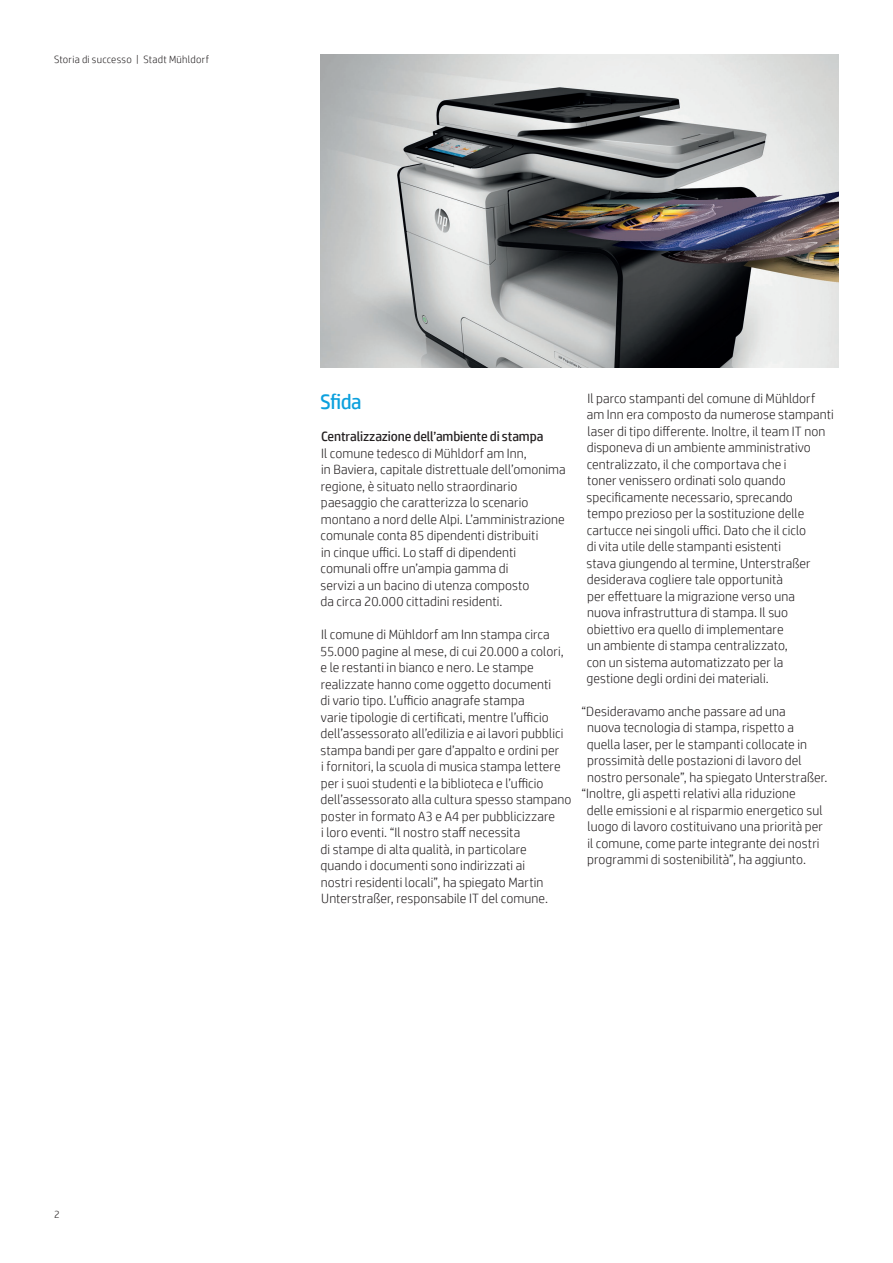
<style>
.page{position:relative;width:893px;height:1263px;background:#fff}
.page>*{position:absolute;margin:0;border:0;box-sizing:border-box;transform-origin:0 0}
.Subhead_14_16_bold_b{font:21px "HP Simplified";color:#0ca0dd}
.Body{font:300 13.5px/16.5px "HP Simplified";letter-spacing:.005em;color:#231f20}
.Body_header_bold{font:13.5px "HP Simplified";letter-spacing:-.01em;color:#231f20}
.Title_descriptor{font:300 10.5px "HP Simplified";letter-spacing:.025em;color:#231f20}
.Page_number_left{font:300 10.5px "HP Simplified";color:#231f20}
</style>
<div class="page">
<img style="left:320px;top:54px;width:519px;height:314px">
<p class="Title_descriptor" style="left:54px;top:53px;width:157px">Storia di successo | Stadt Mühldorf</p>
<p class="Page_number_left" style="left:54px;top:1208px;width:7px">2</p>
<p class="Subhead_14_16_bold_b" style="left:320px;top:389px;width:43px">Sfida</p>
<p class="Body_header_bold" style="left:321px;top:429px;width:224px">Centralizzazione dell’ambiente di stampa</p>
<p class="Body" style="left:320px;top:445px;width:247px">Il comune tedesco di Mühldorf am Inn,<br>in Baviera, capitale distrettuale dell’omonima regione, è situato nello straordinario paesaggio che caratterizza lo scenario montano a nord delle Alpi. L’amministrazione comunale conta 85 dipendenti distribuiti<br>in cinque uffici. Lo staff di dipendenti comunali offre un’ampia gamma di<br>servizi a un bacino di utenza composto<br>da circa 20.000 cittadini residenti.</p>
<p class="Body" style="left:320px;top:626px;width:253px">Il comune di Mühldorf am Inn stampa circa 55.000 pagine al mese, di cui 20.000 a colori, e le restanti in bianco e nero. Le stampe realizzate hanno come oggetto documenti<br>di vario tipo. L’ufficio anagrafe stampa<br>varie tipologie di certificati, mentre l’ufficio dell’assessorato all’edilizia e ai lavori pubblici stampa bandi per gare d’appalto e ordini per<br>i fornitori, la scuola di musica stampa lettere per i suoi studenti e la biblioteca e l’ufficio dell’assessorato alla cultura spesso stampano poster in formato A3 e A4 per pubblicizzare<br>i loro eventi. “Il nostro staff necessita<br>di stampe di alta qualità, in particolare<br>quando i documenti sono indirizzati ai<br>nostri residenti locali”, ha spiegato Martin Unterstraßer, responsabile IT del comune.</p>
<p class="Body" style="left:586px;top:389px;width:249px">Il parco stampanti del comune di Mühldorf am Inn era composto da numerose stampanti laser di tipo differente. Inoltre, il team IT non disponeva di un ambiente amministrativo centralizzato, il che comportava che i<br>toner venissero ordinati solo quando specificamente necessario, sprecando<br>tempo prezioso per la sostituzione delle cartucce nei singoli uffici. Dato che il ciclo<br>di vita utile delle stampanti esistenti<br>stava giungendo al termine, Unterstraßer desiderava cogliere tale opportunità<br>per effettuare la migrazione verso una<br>nuova infrastruttura di stampa. Il suo obiettivo era quello di implementare<br>un ambiente di stampa centralizzato,<br>con un sistema automatizzato per la gestione degli ordini dei materiali.</p>
<p class="Body" style="left:581px;top:703px;width:206px">“Desideravamo anche passare ad una</p>
<p class="Body" style="left:587px;top:719px;width:208px">nuova tecnologia di stampa, rispetto a</p>
<p class="Body" style="left:587px;top:736px;width:222px">quella laser, per le stampanti collocate in</p>
<p class="Body" style="left:587px;top:752px;width:216px">prossimità delle postazioni di lavoro del</p>
<p class="Body" style="left:587px;top:769px;width:242px">nostro personale”, ha spiegato Unterstraßer.</p>
<p class="Body" style="left:581px;top:785px;width:216px">“Inoltre, gli aspetti relativi alla riduzione</p>
<p class="Body" style="left:587px;top:802px;width:237px">delle emissioni e al risparmio energetico sul</p>
<p class="Body" style="left:587px;top:818px;width:237px">luogo di lavoro costituivano una priorità per</p>
<p class="Body" style="left:587px;top:835px;width:234px">il comune, come parte integrante dei nostri</p>
<p class="Body" style="left:587px;top:851px;width:220px">programmi di sostenibilità”, ha aggiunto.</p>
</div>
